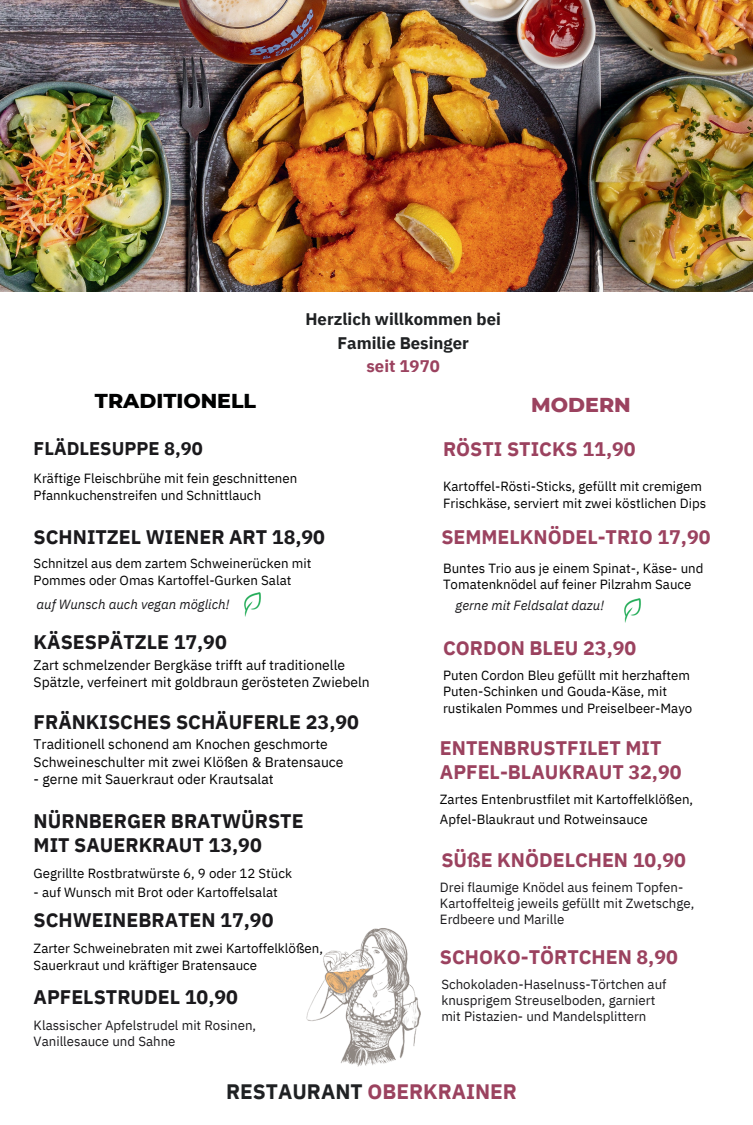
<style>
.page{position:relative;width:753px;height:1125px;background:#fff}
.page>*{position:absolute;margin:0;border:0;box-sizing:border-box;transform-origin:0 0}
.t1{font:700 20.88px "IBM Plex Sans";color:#9b425f}
.t2{font:800 20.56px "Montserrat";color:#000101}
.t3{font:800 20.56px "Montserrat";color:#9b425f}
.t4{font:700 19.62px/23.9px "IBM Plex Sans";color:#1a191c}
.t5{font:700 19.62px/23.9px "IBM Plex Sans";color:#9b425f}
.t6{font:700 18.38px "IBM Plex Sans";color:#1a191c}
.t7{font:700 16.75px/23.4px "IBM Plex Sans";color:#1f2123;text-align:center}
.t8{font:13.94px/17.8px "IBM Plex Sans";color:#000101}
.t9{font:13.31px/16.4px "IBM Plex Sans";color:#000101}
.t10{font:13.31px/15.9px "IBM Plex Sans";color:#1a191c}
.t11{font:italic 13.31px "IBM Plex Sans";color:#1a191c}
.s1{color:#9b425f}
.s2{color:#1f2123}
</style>
<div class="page">
<img style="left:0;top:0;width:753px;height:292px">
<img style="left:306px;top:928px;width:114px;height:139px">
<img style="left:244px;top:592px;width:17px;height:25px">
<img style="left:624px;top:598px;width:17px;height:25px">
<p class="t7" style="left:305px;top:307px;width:197px">Herzlich willkommen bei<br>Familie Besinger<br><span class="s1">seit 1970</span></p>
<p class="t2" style="left:95px;top:388px;width:163px">TRADITIONELL</p>
<p class="t3" style="left:531px;top:392px;width:101px">MODERN</p>
<h1 class="t6" style="left:34px;top:436px;width:171px">FLÄDLESUPPE 8,90</h1>
<p class="t9" style="left:34px;top:470px;width:265px">Kräftige Fleischbrühe mit fein geschnittenen<br>Pfannkuchenstreifen und Schnittlauch</p>
<h5 class="t4" style="left:34px;top:524px;width:293px">SCHNITZEL WIENER ART 18,90</h5>
<p class="t9" style="left:34px;top:555px;width:279px">Schnitzel aus dem zartem Schweinerücken mit<br>Pommes oder Omas Kartoffel-Gurken Salat</p>
<h1 class="t11" style="left:37px;top:596px;width:194px">auf Wunsch auch vegan möglich!</h1>
<p class="t5" style="left:443px;top:437px;width:194px">RÖSTI STICKS 11,90</p>
<p class="t9" style="left:443px;top:478px;width:261px">Kartoffel-Rösti-Sticks, gefüllt mit cremigem</p>
<p class="t9" style="left:443px;top:495px;width:265px">Frischkäse, serviert mit zwei köstlichen Dips</p>
<h2 class="t5" style="left:441px;top:524px;width:271px">SEMMELKNÖDEL-TRIO 17,90</h2>
<p class="t9" style="left:443px;top:559px;width:262px">Buntes Trio aus je einem Spinat-, Käse- und<br>Tomatenknödel auf feiner Pilzrahm Sauce</p>
<p class="t11" style="left:456px;top:597px;width:150px">gerne mit Feldsalat dazu!</p>
<p class="t4" style="left:34px;top:630px;width:195px">KÄSESPÄTZLE 17,90</p>
<h1 class="t8" style="left:34px;top:655px;width:338px">Zart schmelzender Bergkäse trifft auf traditionelle<br>Spätzle, verfeinert mit goldbraun gerösteten Zwiebeln</h1>
<p class="t5" style="left:443px;top:635px;width:195px">CORDON BLEU 23,90</p>
<p class="t9" style="left:443px;top:667px;width:251px">Puten Cordon Bleu gefüllt mit herzhaftem<br>Puten-Schinken und Gouda-Käse, mit rustikalen Pommes und Preiselbeer-Mayo</p>
<p class="t4" style="left:34px;top:709px;width:327px">FRÄNKISCHES SCHÄUFERLE 23,90</p>
<p class="t8" style="left:34px;top:735px;width:311px">Traditionell schonend am Knochen geschmorte<br>Schweineschulter mit zwei Klößen &amp; Bratensauce</p>
<p class="t8" style="left:34px;top:770px;width:242px">- gerne mit Sauerkraut oder Krautsalat</p>
<h3 class="t5" style="left:440px;top:735px;width:243px">ENTENBRUSTFILET MIT<br>APFEL-BLAUKRAUT 32,90</h3>
<p class="t9" style="left:440px;top:791px;width:255px">Zartes Entenbrustfilet mit Kartoffelklößen,</p>
<p class="t9" style="left:440px;top:811px;width:209px">Apfel-Blaukraut und Rotweinsauce</p>
<p class="t5" style="left:441px;top:848px;width:246px">SÜßE KNÖDELCHEN 10,90</p>
<p class="t4" style="left:34px;top:809px;width:271px">NÜRNBERGER BRATWÜRSTE<br>MIT SAUERKRAUT 13,90</p>
<p class="t9" style="left:34px;top:864px;width:260px">Gegrillte Rostbratwürste 6, 9 oder 12 Stück</p>
<p class="t9" style="left:34px;top:884px;width:246px">- auf Wunsch mit Brot oder Kartoffelsalat</p>
<p class="t4" style="left:34px;top:908px;width:241px">SCHWEINEBRATEN 17,90</p>
<p class="t10" style="left:440px;top:879px;width:256px">Drei flaumige Knödel aus feinem Topfen-<br>Kartoffelteig jeweils gefüllt mit Zwetschge,<br>Erdbeere und Marille</p>
<h1 class="t5" style="left:440px;top:945px;width:239px">SCHOKO-TÖRTCHEN 8,90</h1>
<h1 class="t9" style="left:34px;top:940px;width:291px">Zarter Schweinebraten mit zwei Kartoffelklößen,<br>Sauerkraut und kräftiger Bratensauce</h1>
<h4 class="t4" style="left:34px;top:985px;width:206px">APFELSTRUDEL 10,90</h4>
<h1 class="t10" style="left:441px;top:976px;width:227px">Schokoladen-Haselnuss-Törtchen auf knusprigem Streuselboden, garniert mit Pistazien- und Mandelsplittern</h1>
<p class="t10" style="left:34px;top:1018px;width:224px">Klassischer Apfelstrudel mit Rosinen,<br>Vanillesauce und Sahne</p>
<p class="t1" style="left:226px;top:1078px;width:292px"><span class="s2">RESTAURANT</span> OBERKRAINER</p>
</div>
